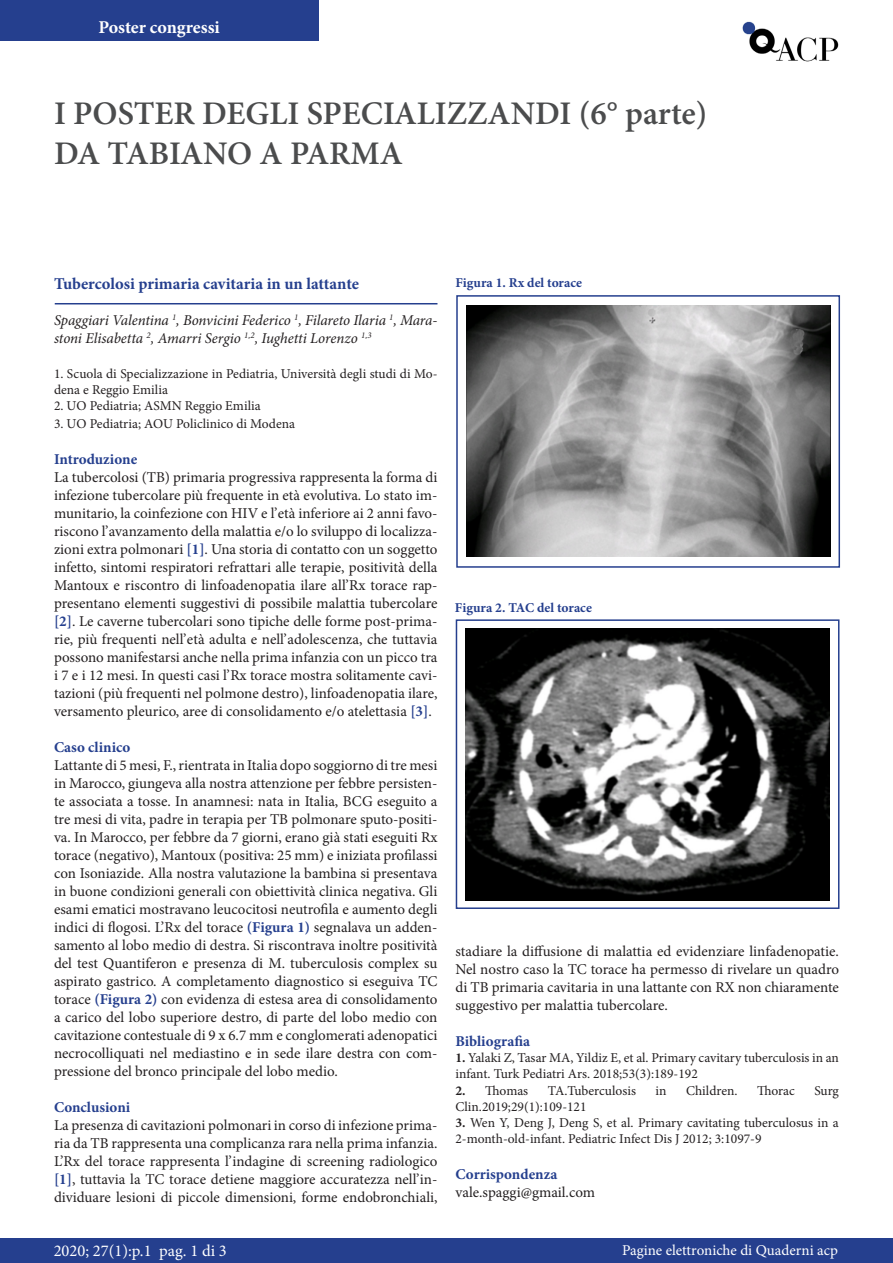
<style>
.page{position:relative;width:893px;height:1263px;background:#fff}
.page>*{position:absolute;margin:0;border:0;box-sizing:border-box;transform-origin:0 0}
.t1{font:600 33px "Minion Pro";color:#4b4c4d}
.t2{font:700 18px "Minion Pro";letter-spacing:-.005em;color:#fff}
.t3{font:700 16.5px "Minion Pro";color:#253f8e}
.t4{font:16.5px "Minion Pro";color:#fff}
.t5{font:15px/18px "Minion Pro";color:#231f20;text-align:justify}
.t6{font:italic 15px/18px "Minion Pro";letter-spacing:-.005em;color:#231f20}
.t7{font:700 15px "Minion Pro";color:#253f8e}
.t8{font:15px "Minion Pro";color:#fff}
.t9{font:13.5px/16.2px "Minion Pro";color:#231f20}
.t10{font:700 13.5px "Minion Pro";color:#253f8e}
.s1{font-weight:700;color:#253f8e}
.s2{font-weight:700}
</style>
<div class="page">
<div style="left:0;top:0;width:318px;height:41px;background:#253f8e"></div>
<img style="left:742px;top:21px;width:97px;height:41px">
<div style="left:1px;top:1239px;width:892px;height:24px;background:#253f8e"></div>
<div style="left:456px;top:295px;width:384px;height:273px;border:2px solid #253f8e"></div>
<hr style="left:55px;top:303px;width:382px;height:1px;background:#253f8e">
<div style="left:456px;top:619px;width:383px;height:290px;border:2px solid #253f8e"></div>
<img style="left:467px;top:305px;width:364px;height:252px">
<img style="left:466px;top:628px;width:363px;height:273px">
<p class="t2" style="left:99px;top:14px;width:123px">Poster congressi</p>
<p class="t1" style="left:54px;top:91px;width:655px">I POSTER DEGLI SPECIALIZZANDI (6° parte)</p>
<p class="t1" style="left:54px;top:130px;width:350px">DA TABIANO A PARMA</p>
<p class="t3" style="left:54px;top:273px;width:306px">Tubercolosi primaria cavitaria in un lattante</p>
<p class="t6" style="left:54px;top:312px;width:385px">Spaggiari Valentina <sup>1</sup>, Bonvicini Federico <sup>1</sup>, Filareto Ilaria <sup>1</sup>, Mara&shy;stoni Elisabetta <sup>2</sup>, Amarri Sergio <sup>1,2</sup>, Iughetti Lorenzo <sup>1,3</sup></p>
<p class="t9" style="left:54px;top:365px;width:385px">1. Scuola di Specializzazione in Pediatria, Università degli studi di Mo&shy;dena e Reggio Emilia</p>
<p class="t9" style="left:54px;top:398px;width:208px">2. UO Pediatria; ASMN Reggio Emilia</p>
<p class="t9" style="left:54px;top:416px;width:242px">3. UO Pediatria; AOU Policlinico di Modena</p>
<p class="t7" style="left:54px;top:449px;width:85px">Introduzione</p>
<p class="t5" style="left:54px;top:468px;width:385px">La tubercolosi (TB) primaria progressiva rappresenta la forma di infezione tubercolare più frequente in età evolutiva. Lo stato im&shy;munitario, la coinfezione con HIV e l’età inferiore ai 2 anni favo&shy;riscono l’avanzamento della malattia e/o lo sviluppo di localizza&shy;zioni extra polmonari <span class="s1">[1]</span>. Una storia di contatto con un soggetto infetto, sintomi respiratori refrattari alle terapie, positività della Mantoux e riscontro di linfoadenopatia ilare all’Rx torace rap&shy;presentano elementi suggestivi di possibile malattia tubercolare <span class="s1">[2]</span>. Le caverne tubercolari sono tipiche delle forme post-prima&shy;rie, più frequenti nell’età adulta e nell’adolescenza, che tuttavia possono manifestarsi anche nella prima infanzia con un picco tra i 7 e i 12 mesi. In questi casi l’Rx torace mostra solitamente cavi&shy;tazioni (più frequenti nel polmone destro), linfoadenopatia ilare, versamento pleurico, aree di consolidamento e/o atelettasia <span class="s1">[3]</span>.</p>
<p class="t7" style="left:54px;top:737px;width:78px">Caso clinico</p>
<p class="t5" style="left:54px;top:756px;width:385px">Lattante di 5 mesi, F., rientrata in Italia dopo soggiorno di tre mesi in Marocco, giungeva alla nostra attenzione per febbre persisten&shy;te associata a tosse. In anamnesi: nata in Italia, BCG eseguito a tre mesi di vita, padre in terapia per TB polmonare sputo-positi&shy;va. In Marocco, per febbre da 7 giorni, erano già stati eseguiti Rx torace (negativo), Mantoux (positiva: 25 mm) e iniziata profilassi con Isoniazide. Alla nostra valutazione la bambina si presentava in buone condizioni generali con obiettività clinica negativa. Gli esami ematici mostravano leucocitosi neutrofila e aumento degli indici di flogosi. L’Rx del torace <span class="s1">(Figura 1)</span> segnalava un adden&shy;samento al lobo medio di destra. Si riscontrava inoltre positività del test Quantiferon e presenza di M. tuberculosis complex su aspirato gastrico. A completamento diagnostico si eseguiva TC torace <span class="s1">(Figura 2)</span> con evidenza di estesa area di consolidamento a carico del lobo superiore destro, di parte del lobo medio con cavitazione contestuale di 9 x 6.7 mm e conglomerati adenopatici necrocolliquati nel mediastino e in sede ilare destra con com&shy;pressione del bronco principale del lobo medio.</p>
<p class="t7" style="left:54px;top:1097px;width:78px">Conclusioni</p>
<p class="t5" style="left:54px;top:1116px;width:385px">La presenza di cavitazioni polmonari in corso di infezione prima&shy;ria da TB rappresenta una complicanza rara nella prima infanzia.<br>L’Rx del torace rappresenta l’indagine di screening radiologico <span class="s1">[1]</span>, tuttavia la TC torace detiene maggiore accuratezza nell’in&shy;dividuare lesioni di piccole dimensioni, forme endobronchiali,</p>
<p class="t10" style="left:455px;top:273px;width:128px">Figura 1. Rx del torace</p>
<p class="t10" style="left:455px;top:598px;width:138px">Figura 2. TAC del torace</p>
<p class="t5" style="left:455px;top:942px;width:385px">stadiare la diffusione di malattia ed evidenziare linfadenopatie.<br>Nel nostro caso la TC torace ha permesso di rivelare un quadro di TB primaria cavitaria in una lattante con RX non chiaramente suggestivo per malattia tubercolare.</p>
<p class="t7" style="left:455px;top:1031px;width:76px">Bibliografia</p>
<p class="t9" style="left:455px;top:1050px;width:385px"><span class="s2">1.</span> Yalaki Z, Tasar MA, Yildiz E, et al. Primary cavitary tuberculosis in an infant. Turk Pediatri Ars. 2018;53(3):189-192</p>
<p class="t9" style="left:455px;top:1082px;width:74px"><span class="s2">2.</span> Thomas</p>
<p class="t9" style="left:548px;top:1082px;width:90px">TA.Tuberculosis</p>
<p class="t9" style="left:655px;top:1082px;width:13px">in</p>
<p class="t9" style="left:686px;top:1082px;width:53px">Children.</p>
<p class="t9" style="left:757px;top:1082px;width:39px">Thorac</p>
<p class="t9" style="left:814px;top:1082px;width:26px">Surg</p>
<p class="t9" style="left:455px;top:1098px;width:133px">Clin.2019;29(1):109-121</p>
<p class="t9" style="left:455px;top:1115px;width:385px"><span class="s2">3.</span> Wen Y, Deng J, Deng S, et al. Primary cavitating tuberculosus in a<br>2-month-old-infant. Pediatric Infect Dis J 2012; 3:1097-9</p>
<p class="t7" style="left:455px;top:1164px;width:103px">Corrispondenza</p>
<p class="t5" style="left:455px;top:1183px;width:141px">vale.spaggi@gmail.com</p>
<p class="t4" style="left:54px;top:1240px;width:175px">2020; 27(1):p.1 pag. 1 di 3</p>
<p class="t8" style="left:622px;top:1240px;width:217px">Pagine elettroniche di Quaderni acp</p>
</div>
